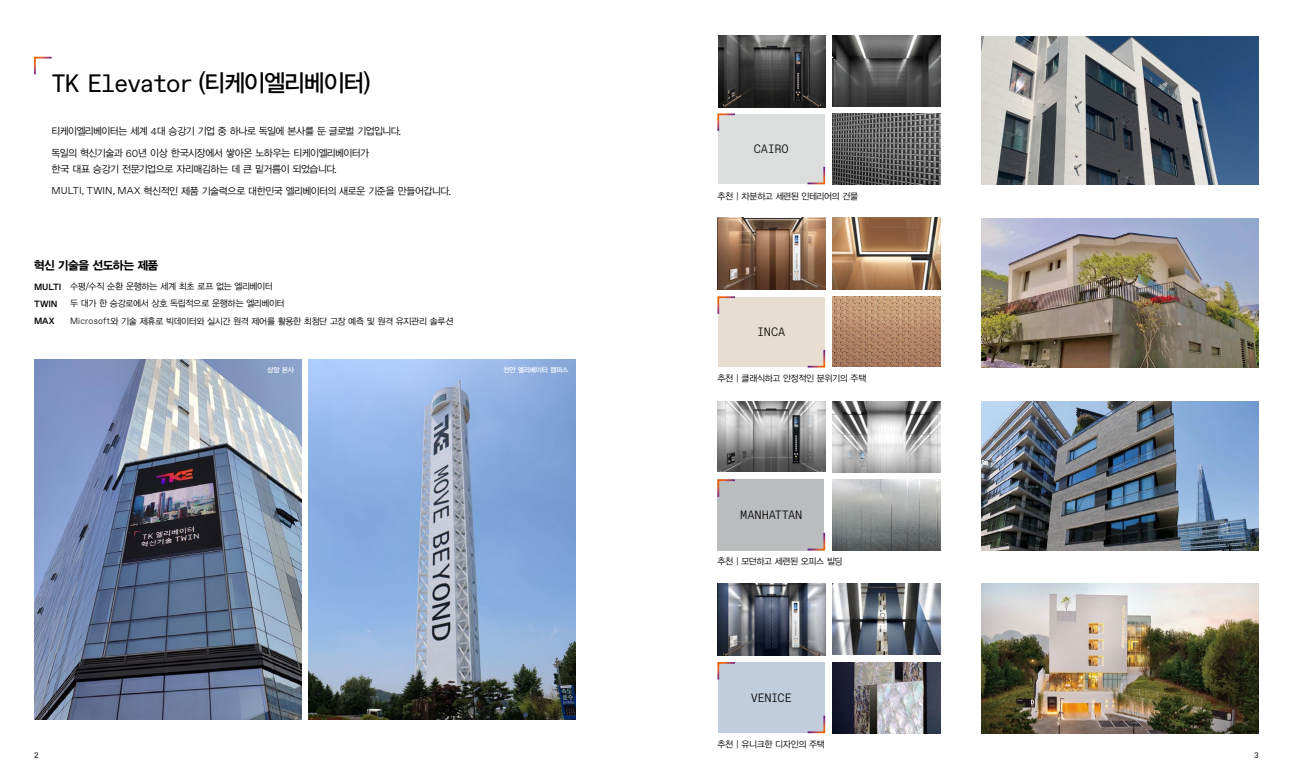
<style>
.page{position:relative;width:1293px;height:780px;background:#fff}
.page>*{position:absolute;margin:0;border:0;box-sizing:border-box;transform-origin:0 0}
.t1{font:25px "TKE Type Mono";letter-spacing:-.08em;color:#000}
.t2{font:300 12px "TKE Type Mono";letter-spacing:-.02em;color:#000}
.t3{font:12px "YDVYGO35";letter-spacing:-.035em;color:#000}
.t4{font:10px/21.7px "YDVYGO32";letter-spacing:-.05em;color:#000}
.t5{font:9px "YDVYGO32";letter-spacing:-.04em;color:#000}
.t6{font:500 9px "TKE Type";letter-spacing:-.005em;color:#000}
.t7{font:500 8px "TKE Type";color:#44403f}
.t8{font:7px "YDVYGO33";letter-spacing:-.025em;color:#fff}
.s1{font-family:"YDVYGO33";font-size:24px}
.s2{font-family:"TKE Type";font-weight:300}
.s3{font-family:"TKE Type";font-weight:500}
</style>
<div class="page">
<img style="left:832px;top:662px;width:108px;height:71px">
<img style="left:832px;top:583px;width:108px;height:71px">
<img style="left:717px;top:583px;width:108px;height:72px">
<div style="left:718px;top:662px;width:106px;height:71px;background:#c1ccdd"></div>
<svg style="left:717px;top:662px;width:18px;height:17px"></svg>
<svg style="left:807px;top:715px;width:18px;height:18px"></svg>
<img style="left:981px;top:37px;width:278px;height:147px">
<svg style="left:34px;top:57px;width:18px;height:17px"></svg>
<img style="left:34px;top:360px;width:267px;height:359px">
<img style="left:308px;top:359px;width:267px;height:360px">
<div style="left:718px;top:114px;width:106px;height:70px;background:#dcdddd"></div>
<svg style="left:717px;top:113px;width:18px;height:18px"></svg>
<svg style="left:807px;top:167px;width:18px;height:17px"></svg>
<img style="left:981px;top:218px;width:278px;height:149px">
<img style="left:832px;top:296px;width:108px;height:70px">
<img style="left:832px;top:217px;width:108px;height:72px">
<img style="left:717px;top:217px;width:108px;height:72px">
<div style="left:718px;top:297px;width:106px;height:69px;background:#e7ddd1"></div>
<svg style="left:717px;top:296px;width:18px;height:18px"></svg>
<svg style="left:807px;top:350px;width:18px;height:17px"></svg>
<div style="left:717px;top:479px;width:107px;height:71px;background:#bbbcbe"></div>
<svg style="left:717px;top:479px;width:18px;height:18px"></svg>
<svg style="left:807px;top:533px;width:18px;height:17px"></svg>
<img style="left:717px;top:401px;width:108px;height:70px">
<img style="left:832px;top:401px;width:108px;height:71px">
<img style="left:832px;top:479px;width:108px;height:71px">
<img style="left:832px;top:113px;width:108px;height:71px">
<img style="left:981px;top:401px;width:278px;height:149px">
<img style="left:981px;top:583px;width:278px;height:150px">
<img style="left:718px;top:35px;width:107px;height:72px">
<img style="left:832px;top:35px;width:108px;height:71px">
<h1 class="t1" style="left:51px;top:69px;width:321px">TK Elevator <span class="s1">(티케이엘리베이터)</span></h1>
<p class="t4" style="left:52px;top:120px;width:351px">티케이엘리베이터는 세계 <span class="s2">4</span>대 승강기 기업 중 하나로 독일에 본사를 둔 글로벌 기업입니다. 독일의 혁신기술과 <span class="s2">60</span>년 이상 한국시장에서 쌓아온 노하우는 티케이엘리베이터가</p>
<p class="t4" style="left:52px;top:157px;width:401px">한국 대표 승강기 전문기업으로 자리매김하는 데 큰 밑거름이 되었습니다.<br><span class="s2">MULTI, TWIN, MAX</span> 혁신적인 제품 기술력으로 대한민국 엘리베이터의 새로운 기준을 만들어갑니다.</p>
<h2 class="t3" style="left:34px;top:257px;width:126px">혁신 기술을 선도하는 제품</h2>
<p class="t5" style="left:34px;top:280px;width:240px"><span class="s3">MULTI</span> 수평/수직 순환 운행하는 세계 최초 로프 없는 엘리베이터</p>
<p class="t6" style="left:34px;top:298px;width:25px">TWIN</p>
<p class="t5" style="left:70px;top:297px;width:216px">두 대가 한 승강로에서 상호 독립적으로 운행하는 엘리베이터</p>
<p class="t6" style="left:34px;top:315px;width:22px">MAX</p>
<p class="t5" style="left:70px;top:315px;width:385px"><span class="s2">Microsoft</span>와 기술 제휴로 빅데이터와 실시간 원격 제어를 활용한 최첨단 고장 예측 및 원격 유지관리 솔루션</p>
<p class="t8" style="left:267px;top:365px;width:29px">상암 본사</p>
<p class="t8" style="left:503px;top:365px;width:67px">천안 엘리베이터 캠퍼스</p>
<h2 class="t2" style="left:754px;top:142px;width:36px">CAIRO</h2>
<p class="t5" style="left:717px;top:190px;width:142px">추천 | 차분하고 세련된 인테리어의 건물</p>
<h2 class="t2" style="left:757px;top:325px;width:30px">INCA</h2>
<p class="t5" style="left:717px;top:372px;width:150px">추천 | 클래식하고 안정적인 분위기의 주택</p>
<h2 class="t2" style="left:740px;top:508px;width:64px">MANHATTAN</h2>
<p class="t5" style="left:717px;top:555px;width:126px">추천 | 모던하고 세련된 오피스 빌딩</p>
<h2 class="t2" style="left:751px;top:691px;width:43px">VENICE</h2>
<p class="t5" style="left:717px;top:738px;width:109px">추천 | 유니크한 디자인의 주택</p>
<p class="t7" style="left:34px;top:750px;width:6px">2</p>
<p class="t7" style="left:1254px;top:750px;width:6px">3</p>
</div>
